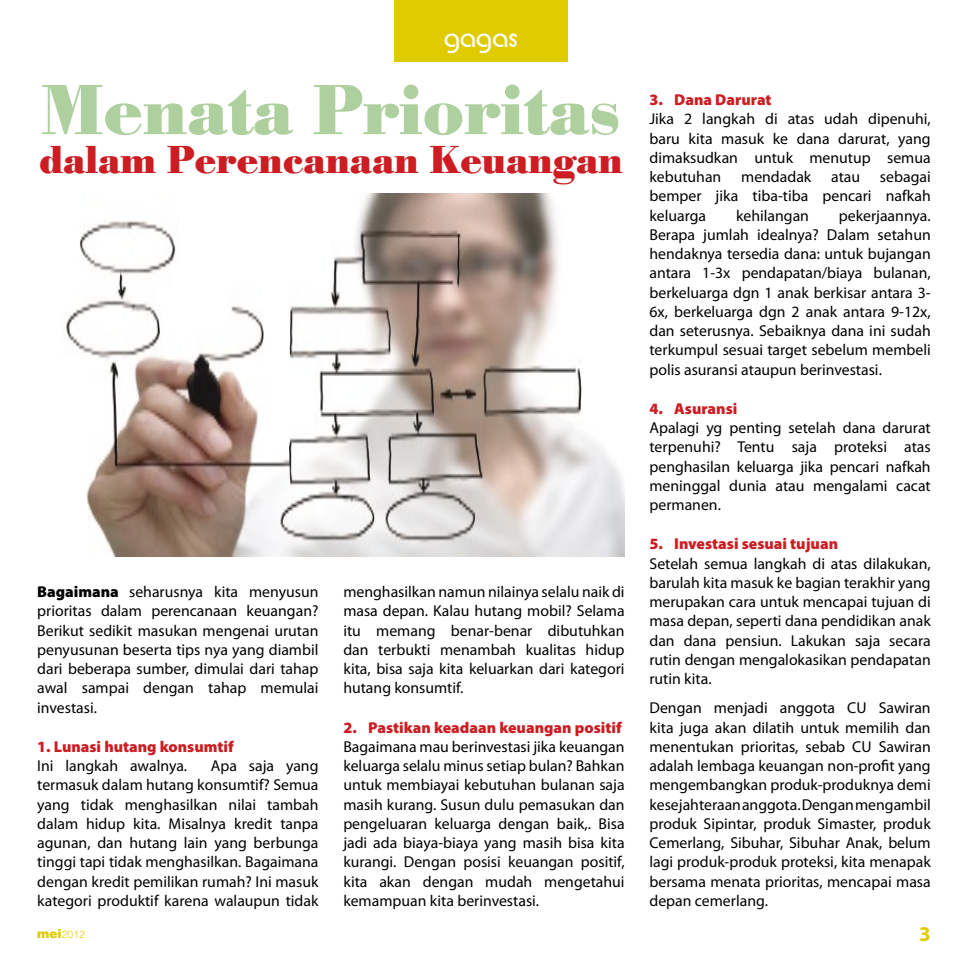
<style>
.page{position:relative;width:968px;height:968px;background:#fff}
.page>*{position:absolute;margin:0;border:0;box-sizing:border-box;transform-origin:0 0}
.t1{font:70px "Poster";color:#aecf9e}
.t2{font:38.5px "Poster";color:#cc1d22}
.t3{font:28px "Brian Becker";color:#fff}
.t4{font:15.75px/19.2px "Myriad Pro";color:#000;text-align:justify}
.t5{font:900 15.75px "Myriad Pro";color:#cc1d22}
.t6{font:300 10.5px "Helvetica LT Std";color:#e0ca00}
.s1{font-weight:900}
.s2{font-weight:900;font-size:12.25px}
</style>
<div class="page">
<img style="left:66px;top:194px;width:558px;height:362px">
<div style="left:394px;top:0;width:173px;height:62px;background:#e0ca00"></div>
<h3 class="t3" style="left:444px;top:21px;width:75px">gagas</h3>
<h1 class="t1" style="left:41px;top:68px;width:580px">Menata Prioritas</h1>
<h2 class="t2" style="left:39px;top:136px;width:585px">dalam Perencanaan Keuangan</h2>
<p class="t4" style="left:37px;top:582px;width:283px"><span class="s1">Bagaimana</span> seharusnya kita menyusun prioritas dalam perencanaan keuangan?<br>Berikut sedikit masukan mengenai urutan penyusunan beserta tips nya yang diambil dari beberapa sumber, dimulai dari tahap awal sampai dengan tahap memulai investasi.</p>
<p class="t5" style="left:37px;top:735px;width:198px">1. Lunasi hutang konsumtif</p>
<p class="t4" style="left:37px;top:755px;width:151px">Ini langkah awalnya.</p>
<p class="t4" style="left:37px;top:755px;width:283px;text-indent:174px">Apa saja yang termasuk dalam hutang konsumtif? Semua yang tidak menghasilkan nilai tambah dalam hidup kita. Misalnya kredit tanpa agunan, dan hutang lain yang berbunga tinggi tapi tidak menghasilkan. Bagaimana dengan kredit pemilikan rumah? Ini masuk kategori produktif karena walaupun tidak</p>
<p class="t6" style="left:37px;top:927px;width:49px"><span class="s2">mei</span>2012</p>
<p class="t4" style="left:343px;top:582px;width:283px">menghasilkan namun nilainya selalu naik di masa depan. Kalau hutang mobil? Selama itu memang benar-benar dibutuhkan dan terbukti menambah kualitas hidup kita, bisa saja kita keluarkan dari kategori hutang konsumtif.</p>
<p class="t5" style="left:343px;top:716px;width:280px">2. Pastikan keadaan keuangan positif</p>
<p class="t4" style="left:343px;top:736px;width:283px">Bagaimana mau berinvestasi jika keuangan keluarga selalu minus setiap bulan? Bahkan untuk membiayai kebutuhan bulanan saja masih kurang. Susun dulu pemasukan dan pengeluaran keluarga dengan baik,. Bisa jadi ada biaya-biaya yang masih bisa kita kurangi. Dengan posisi keuangan positif, kita akan dengan mudah mengetahui kemampuan kita berinvestasi.</p>
<p class="t5" style="left:649px;top:89px;width:123px">3. Dana Darurat</p>
<p class="t4" style="left:649px;top:109px;width:283px">Jika 2 langkah di atas udah dipenuhi, baru kita masuk ke dana darurat, yang dimaksudkan untuk menutup semua kebutuhan</p>
<p class="t4" style="left:649px;top:167px;width:283px;text-indent:230px">sebagai bemper jika tiba-tiba pencari nafkah keluarga</p>
<p class="t4" style="left:741px;top:167px;width:72px">mendadak</p>
<p class="t4" style="left:831px;top:167px;width:31px">atau</p>
<p class="t4" style="left:649px;top:205px;width:283px;text-indent:189px">pekerjaannya.<br>Berapa jumlah idealnya? Dalam setahun hendaknya tersedia dana: untuk bujangan antara 1-3x pendapatan/biaya bulanan, berkeluarga dgn 1 anak berkisar antara 3- 6x, berkeluarga dgn 2 anak antara 9-12x, dan seterusnya. Sebaiknya dana ini sudah terkumpul sesuai target sebelum membeli polis asuransi ataupun berinvestasi.</p>
<p class="t5" style="left:649px;top:398px;width:89px">4. Asuransi</p>
<p class="t4" style="left:649px;top:418px;width:283px">Apalagi yg penting setelah dana darurat terpenuhi? Tentu saja proteksi atas penghasilan keluarga jika pencari nafkah meninggal dunia atau mengalami cacat permanen.</p>
<p class="t5" style="left:649px;top:533px;width:190px">5. I nvestasi sesuai tujuan</p>
<p class="t4" style="left:649px;top:553px;width:283px">Setelah semua langkah di atas dilakukan, barulah kita masuk ke bagian terakhir yang merupakan cara untuk mencapai tujuan di masa depan, seperti dana pendidikan anak dan dana pensiun. Lakukan saja secara rutin dengan mengalokasikan pendapatan rutin kita.</p>
<p class="t4" style="left:649px;top:698px;width:283px">Dengan menjadi anggota CU Sawiran kita juga akan dilatih untuk memilih dan menentukan prioritas, sebab CU Sawiran adalah lembaga keuangan non-profit yang mengembangkan produk-produknya demi kesejahteraan anggota. Dengan mengambil produk Sipintar, produk Simaster, produk Cemerlang, Sibuhar, Sibuhar Anak, belum lagi produk-produk proteksi, kita menapak bersama menata prioritas, mencapai masa depan cemerlang.</p>
<p class="t4" style="left:736px;top:205px;width:74px">kehilangan</p>
</div>
